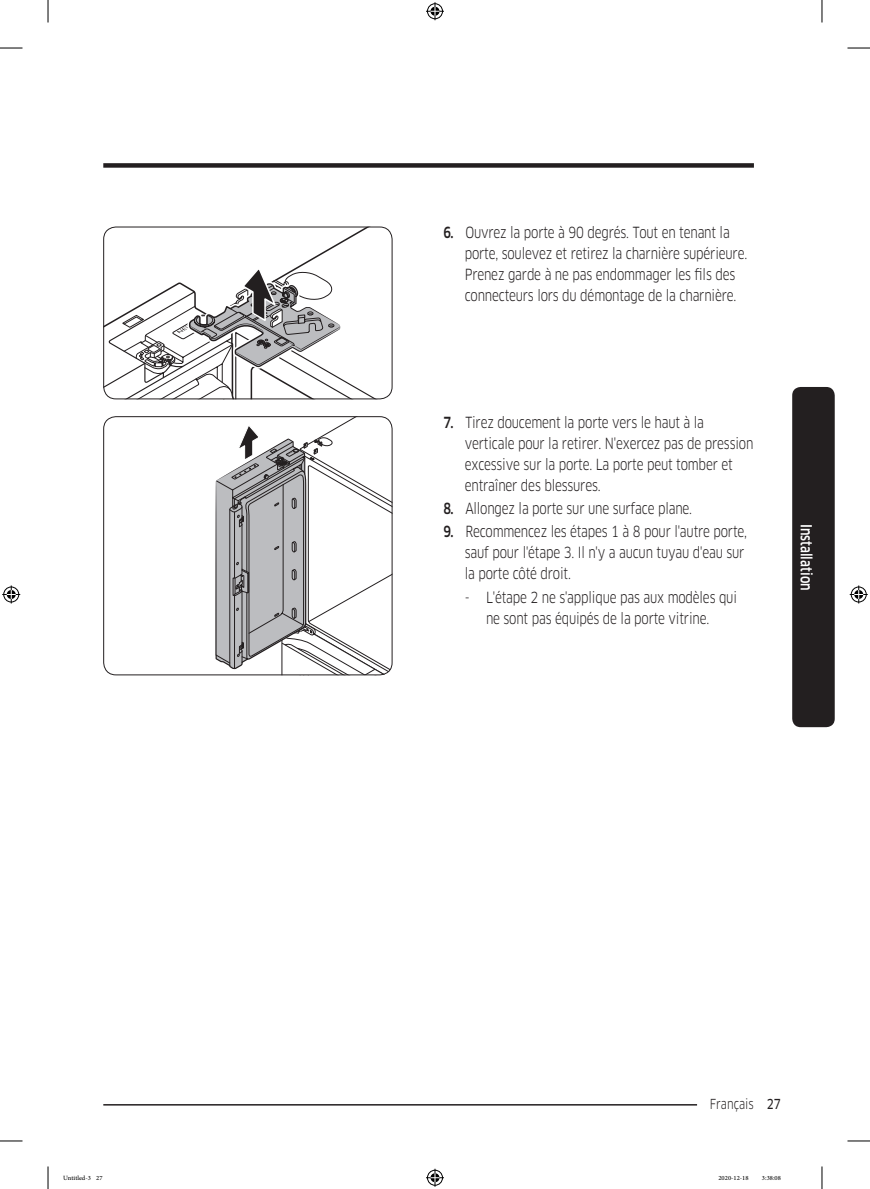
<style>
.page{position:relative;width:870px;height:1189px;background:#fff}
.page>*{position:absolute;margin:0;border:0;box-sizing:border-box;transform-origin:0 0}
.t1{font:15px/21px "Samsung Clan Pro";letter-spacing:-.015em;color:#231f20;scale:.8 1}
.Sidebar{font:500 15px "Samsung Clan Pro";color:#fff;scale:.8 1}
.t2{font:13.5px "Samsung Clan Pro";color:#231f20;scale:.8 1}
.t3{font:9px "Adobe Arabic";color:#000}
.s1{font-weight:500}
.s2{font-family:"Samsung Clan Pro News"}
</style>
<div class="page">
<div style="left:103px;top:163px;width:651px;height:5px;background:#231f20"></div>
<hr style="left:103px;top:1104px;width:651px;height:1px;background:#231f20">
<div style="left:697px;top:1096px;width:70px;height:15px;background:#fff"></div>
<div style="left:792px;top:387px;width:43px;height:340px;background:#231f20;border-radius:9px"></div>
<svg style="left:103px;top:227px;width:289px;height:172px"></svg>
<div style="left:103px;top:227px;width:289px;height:172px;border:1px solid #231f20;border-radius:12px"></div>
<svg style="left:215px;top:416px;width:177px;height:259px"></svg>
<div style="left:103px;top:416px;width:289px;height:259px;border:1px solid #231f20;border-radius:12px"></div>
<svg style="left:0;top:48px;width:22px;height:1px"></svg>
<svg style="left:847px;top:48px;width:23px;height:1px"></svg>
<svg style="left:0;top:1141px;width:22px;height:1px"></svg>
<svg style="left:847px;top:1141px;width:23px;height:1px"></svg>
<svg style="left:48px;top:0;width:1px;height:23px"></svg>
<svg style="left:48px;top:1166px;width:1px;height:23px"></svg>
<svg style="left:822px;top:0;width:1px;height:23px"></svg>
<svg style="left:822px;top:1166px;width:1px;height:23px"></svg>
<svg style="left:426px;top:2px;width:18px;height:18px"></svg>
<svg style="left:426px;top:1169px;width:18px;height:18px"></svg>
<svg style="left:2px;top:585px;width:18px;height:18px"></svg>
<svg style="left:850px;top:585px;width:18px;height:18px"></svg>
<p class="t1" style="left:465px;top:222px;width:355px;text-indent:-21px"><span class="s1">6.</span> Ouvrez la porte à 90 degrés. Tout en tenant la porte, soulevez et retirez la charnière supérieure.<br>Prenez garde à ne pas endommager les fils des connecteurs lors du démontage de la charnière.</p>
<p class="t1" style="left:465px;top:412px;width:362px;text-indent:-21px"><span class="s1">7.</span> Tirez doucement la porte vers le haut à la verticale pour la retirer. N'exercez pas de pression excessive sur la porte. La porte peut tomber et entraîner des blessures.</p>
<p class="t1" style="left:443px;top:498px;width:312px"><span class="s1">8.</span> Allongez la porte sur une surface plane.</p>
<p class="t1" style="left:465px;top:521px;width:354px;text-indent:-21px"><span class="s1">9.</span> Recommencez les étapes 1 à 8 pour l'autre porte, sauf pour l'étape 3. Il n'y a aucun tuyau d'eau sur la porte côté droit.</p>
<p class="t1" style="left:465px;top:586px;width:342px;text-align:center">- L'étape 2 ne s'applique pas aux modèles qui ne sont pas équipés de la porte vitrine.</p>
<p class="Sidebar" style="left:815px;top:524px;width:85px;rotate:90deg">Installation</p>
<p class="t2" style="left:710px;top:1096px;width:90px">Français <span class="s2">27</span></p>
<p class="t3" style="left:63px;top:1171px;width:41px">Untitled-3 27</p>
<p class="t3" style="left:718px;top:1171px;width:32px">2020-12-18</p>
<p class="t3" style="left:762px;top:1171px;width:20px">3:38:08</p>
</div>
